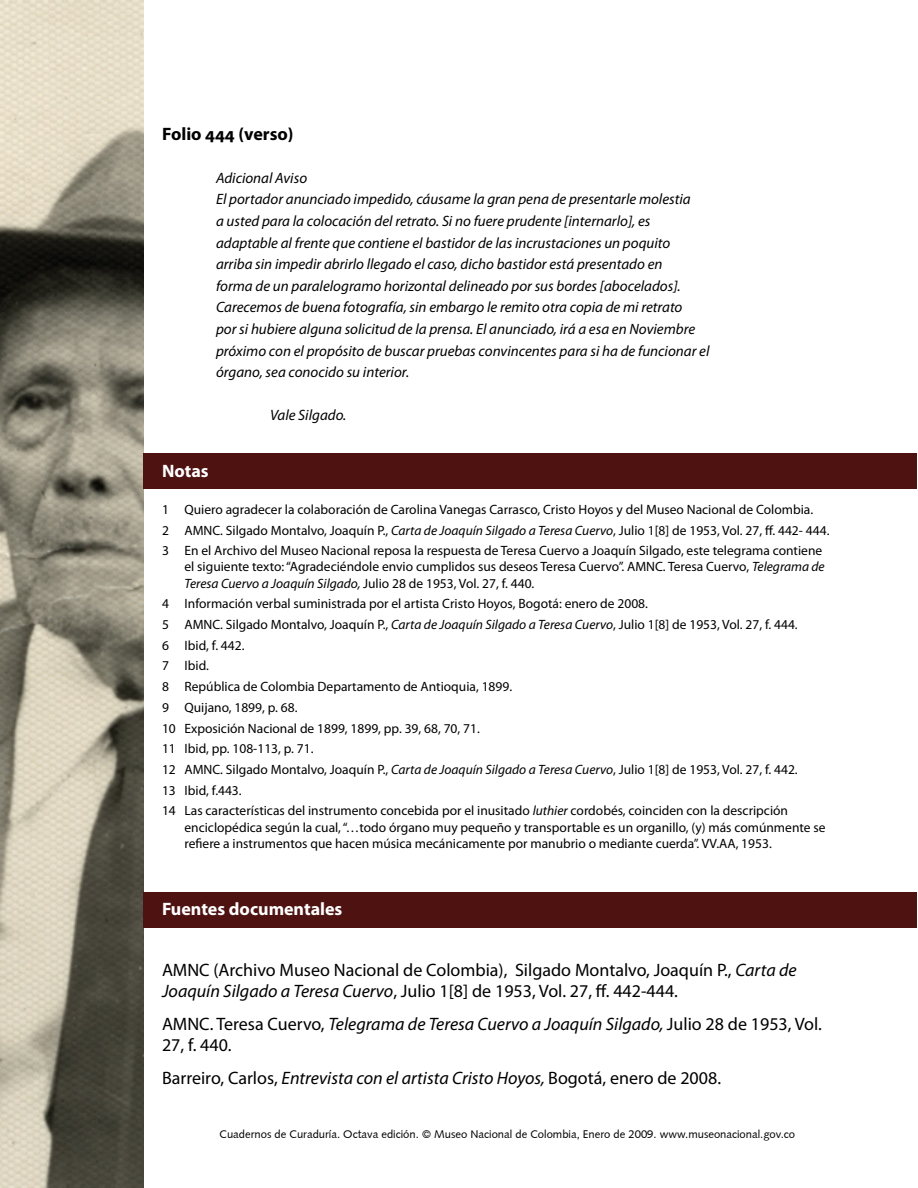
<style>
.page{position:relative;width:918px;height:1188px;background:#fff}
.page>*{position:absolute;margin:0;border:0;box-sizing:border-box;transform-origin:0 0}
.t1{font:18px/21.6px "Myriad Pro";color:#000}
.t2{font:700 18px "Myriad Pro";color:#fff}
.t3{font:700 18px "Myriad Pro";color:#000}
.t4{font:italic 15px/21.6px "Myriad Pro";color:#000}
.t5{font:13.5px/20.7px "Myriad Pro";color:#000}
.t6{font:11.25px "Syntax";color:#000}
.s1{font-style:italic}
</style>
<div class="page">
<img style="left:0;top:0;width:144px;height:1188px">
<div style="left:143px;top:453px;width:774px;height:36px;background:#4e1211"></div>
<div style="left:143px;top:892px;width:774px;height:36px;background:#4e1211"></div>
<h1 class="t3" style="left:162px;top:122px;width:133px">Folio 444 (verso)</h1>
<p class="t4" style="left:216px;top:167px;width:495px">Adicional Aviso<br>El portador anunciado impedido, cáusame la gran pena de presentarle molestia<br>a usted para la colocación del retrato. Si no fuere prudente [internarlo], es adaptable al frente que contiene el bastidor de las incrustaciones un poquito arriba sin impedir abrirlo llegado el caso, dicho bastidor está presentado en<br>forma de un paralelogramo horizontal delineado por sus bordes [abocelados].<br>Carecemos de buena fotografía, sin embargo le remito otra copia de mi retrato<br>por si hubiere alguna solicitud de la prensa. El anunciado, irá a esa en Noviembre próximo con el propósito de buscar pruebas convincentes para si ha de funcionar el órgano, sea conocido su interior.</p>
<p class="t4" style="left:270px;top:404px;width:78px">Vale Silgado.</p>
<h1 class="t2" style="left:162px;top:459px;width:48px">Notas</h1>
<p class="t5" style="left:162px;top:499px;width:669px">1 Quiero agradecer la colaboración de Carolina Vanegas Carrasco, Cristo Hoyos y del Museo Nacional de Colombia.<br>2 AMNC. Silgado Montalvo, Joaquín P., <span class="s1">Carta de Joaquín Silgado a Teresa Cuervo</span>, Julio 1[8] de 1953, Vol. 27, ff. 442- 444.<br>3 En el Archivo del Museo Nacional reposa la respuesta de Teresa Cuervo a Joaquín Silgado, este telegrama contiene</p>
<p class="t5" style="left:185px;top:559px;width:642px;line-height:16.2px">el siguiente texto: “Agradeciéndole envio cumplidos sus deseos Teresa Cuervo”. AMNC. Teresa Cuervo, <span class="s1">Telegrama de<br>Teresa Cuervo a Joaquín Silgado,</span> Julio 28 de 1953, Vol. 27, f. 440.</p>
<p class="t5" style="left:162px;top:593px;width:637px">4 Información verbal suministrada por el artista Cristo Hoyos, Bogotá: enero de 2008.<br>5 AMNC. Silgado Montalvo, Joaquín P., <span class="s1">Carta de Joaquín Silgado a Teresa Cuervo</span>, Julio 1[8] de 1953, Vol. 27, f. 444.<br>6 Ibid, f. 442.<br>7 Ibid.<br>8 República de Colombia Departamento de Antioquia, 1899.<br>9 Quijano, 1899, p. 68.<br>10 Exposición Nacional de 1899, 1899, pp. 39, 68, 70, 71.<br>11 Ibid, pp. 108-113, p. 71.<br>12 AMNC. Silgado Montalvo, Joaquín P., <span class="s1">Carta de Joaquín Silgado a Teresa Cuervo</span>, Julio 1[8] de 1953, Vol. 27, f. 442.<br>13 Ibid, f.443.<br>14 Las características del instrumento concebida por el inusitado <span class="s1">luthier</span> cordobés, coinciden con la descripción</p>
<p class="t5" style="left:185px;top:819px;width:643px;line-height:16.2px">enciclopédica según la cual, “…todo órgano muy pequeño y transportable es un organillo, (y) más comúnmente se refiere a instrumentos que hacen música mecánicamente por manubrio o mediante cuerda”. VV.AA, 1953.</p>
<h1 class="t2" style="left:162px;top:897px;width:182px">Fuentes documentales</h1>
<h1 class="t1" style="left:162px;top:959px;width:636px">AMNC (Archivo Museo Nacional de Colombia), Silgado Montalvo, Joaquín P., <span class="s1">Carta de<br>Joaquín Silgado a Teresa Cuervo</span>, Julio 1[8] de 1953, Vol. 27, ff. 442-444.</h1>
<h1 class="t1" style="left:162px;top:1013px;width:661px">AMNC. Teresa Cuervo, <span class="s1">Telegrama de Teresa Cuervo a Joaquín Silgado,</span> Julio 28 de 1953, Vol.<br>27, f. 440.</h1>
<h1 class="t1" style="left:162px;top:1067px;width:561px">Barreiro, Carlos, <span class="s1">Entrevista con el artista Cristo Hoyos,</span> Bogotá, enero de 2008.</h1>
<p class="t6" style="left:220px;top:1128px;width:577px">Cuadernos de Curaduría. Octava edición. © Museo Nacional de Colombia, Enero de 2009. www.museonacional.gov.co</p>
</div>
